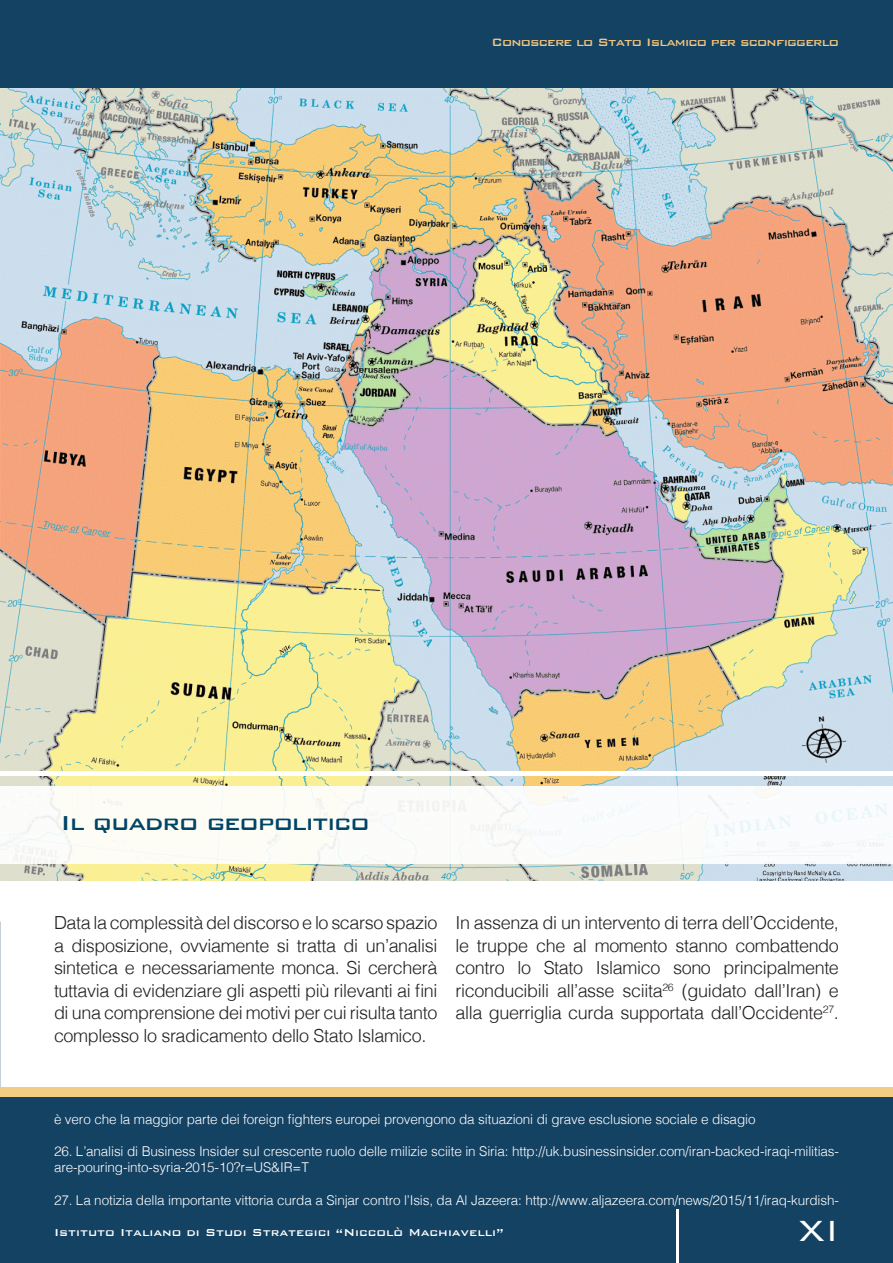
<style>
.page{position:relative;width:893px;height:1263px;background:#fff}
.page>*{position:absolute;margin:0;border:0;box-sizing:border-box;transform-origin:0 0}
.t1{font:300 39px "Bank Gothic";color:#fff}
.t2{font:500 27px "Bank Gothic";letter-spacing:-.04em;color:#046}
.t3{font:300 18px/22.5px "Helvetica";letter-spacing:-.02em;color:#231f20;text-align:justify}
.t4{font:500 14.25px "Bank Gothic";letter-spacing:-.055em;color:#f3c57d}
.t5{font:300 13.5px/16.2px "Helvetica";letter-spacing:-.01em;color:#fff}
.t6{font:500 13.5px "Bank Gothic";color:#fff}
</style>
<div class="page">
<div style="left:0;top:0;width:893px;height:88px;background:#144263"></div>
<div style="left:0;top:1091px;width:893px;height:172px;background:#144263"></div>
<div style="left:0;top:1087px;width:893px;height:9px;background:#f2cc82"></div>
<hr style="left:677px;top:1210px;width:2px;height:53px;background:#fff">
<img style="left:0;top:88px;width:893px;height:792px">
<hr style="left:0;top:772px;width:893px;height:4px;background:#fff">
<div style="left:0;top:786px;width:893px;height:77px;background:#fff"></div>
<p class="t4" style="left:491px;top:31px;width:349px">Conoscere lo Stato Islamico per sconfiggerlo</p>
<p class="t2" style="left:60px;top:802px;width:311px">Il quadro geopolitico</p>
<p class="t3" style="left:54px;top:910px;width:385px">Data la complessità del discorso e lo scarso spazio a disposizione, ovviamente si tratta di un’analisi sintetica e necessariamente monca. Si cercherà tuttavia di evidenziare gli aspetti più rilevanti ai fini di una comprensione dei motivi per cui risulta tanto complesso lo sradicamento dello Stato Islamico.</p>
<p class="t3" style="left:455px;top:910px;width:385px">In assenza di un intervento di terra dell’Occidente, le truppe che al momento stanno combattendo contro lo Stato Islamico sono principalmente riconducibili all’asse sciita<sup>26</sup> (guidato dall’Iran) e alla guerriglia curda supportata dall’Occidente<sup>27</sup>.</p>
<p class="t5" style="left:54px;top:1110px;width:703px">è vero che la maggior parte dei foreign fighters europei provengono da situazioni di grave esclusione sociale e disagio</p>
<p class="t5" style="left:54px;top:1142px;width:786px">26. L’analisi di Business Insider sul crescente ruolo delle milizie sciite in Siria: http://uk.businessinsider.com/iran-backed-iraqi-militias&shy;are-pouring-into-syria-2015-10?r=US&amp;IR=T</p>
<p class="t5" style="left:54px;top:1191px;width:786px">27. La notizia della importante vittoria curda a Sinjar contro l’Isis, da Al Jazeera: http://www.aljazeera.com/news/2015/11/iraq-kurdish-</p>
<p class="t6" style="left:54px;top:1222px;width:451px">Istituto Italiano di Studi Strategici “Niccolò Machiavelli”</p>
<p class="t1" style="left:797px;top:1200px;width:43px">XI</p>
</div>
